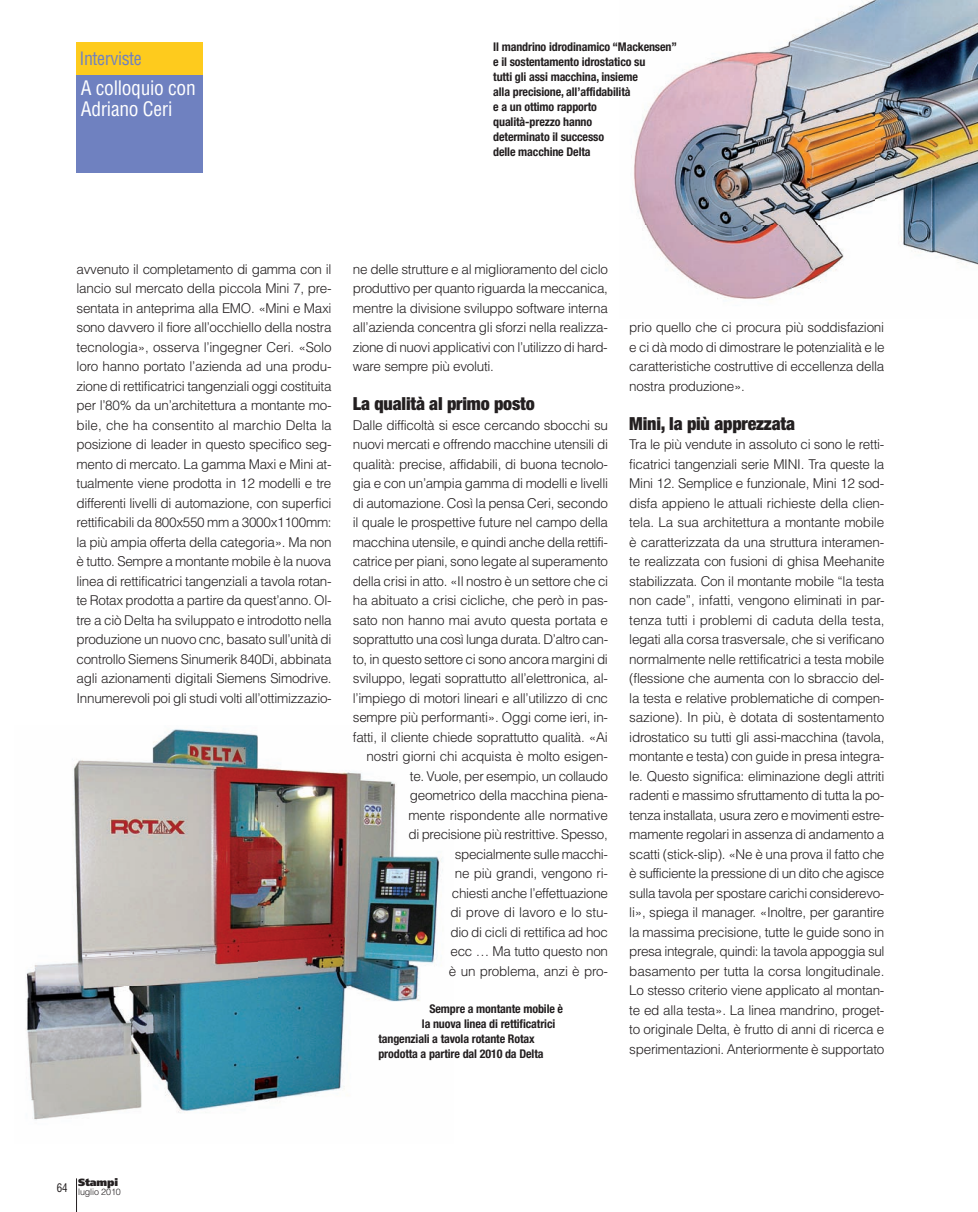
<style>
.page{position:relative;width:978px;height:1212px;background:#fff}
.page>*{position:absolute;margin:0;border:0;box-sizing:border-box;transform-origin:0 0}
.t1{font:condensed 19.5px/21px "Helvetica LT Std";letter-spacing:-.015em;color:#fff}
.t2{font:900 condensed 18px "Helvetica Neue LT Std";letter-spacing:-.01em;color:#231f20}
.t3{font:condensed 18px "Helvetica LT Std";letter-spacing:-.025em;color:#6f81c0}
.t4{font:300 13.5px/19.5px "Helvetica LT Std";letter-spacing:-.02em;color:#231f20;text-align:justify}
.t5{font:700 condensed 12px/15px "Helvetica Neue LT Std";letter-spacing:-.01em;color:#231f20}
.t6{font:900 10.5px "Frutiger LT Std";letter-spacing:-.015em;color:#231f20}
.t7{font:300 9px "Helvetica LT Std";letter-spacing:-.015em;color:#231f20}
</style>
<div class="page">
<hr style="left:76px;top:1178px;width:1px;height:34px;background:#231f20">
<img style="left:26px;top:728px;width:416px;height:392px">
<img style="left:634px;top:0;width:344px;height:299px">
<div style="left:77px;top:43px;width:126px;height:32px;background:#fecb1d"></div>
<div style="left:77px;top:75px;width:126px;height:97px;background:#6f81c0"></div>
<h2 class="t3" style="left:80px;top:47px;width:64px">Interviste</h2>
<h1 class="t1" style="left:81px;top:77px;width:117px">A colloquio con<br>Adriano Ceri</h1>
<p class="t5" style="left:493px;top:39px;width:185px">Il mandrino idrodinamico “Mackensen” e il sostentamento idrostatico su<br>tutti gli assi macchina, insieme<br>alla precisione, all’affidabilità<br>e a un ottimo rapporto<br>qualità-prezzo hanno<br>determinato il successo<br>delle macchine Delta</p>
<p class="t4" style="left:77px;top:259px;width:257px">avvenuto il completamento di gamma con il lancio sul mercato della piccola Mini 7, pre&shy;sentata in anteprima alla EMO. «Mini e Maxi sono davvero il fiore all’occhiello della nostra tecnologia», osserva l’ingegner Ceri. «Solo loro hanno portato l’azienda ad una produ&shy;zione di rettificatrici tangenziali oggi costituita per l’80% da un’architettura a montante mo&shy;bile, che ha consentito al marchio Delta la posizione di leader in questo specifico seg&shy;mento di mercato. La gamma Maxi e Mini at&shy;tualmente viene prodotta in 12 modelli e tre differenti livelli di automazione, con superfici rettificabili da 800x550 mm a 3000x1100mm: la più ampia offerta della categoria». Ma non è tutto. Sempre a montante mobile è la nuova linea di rettificatrici tangenziali a tavola rotan&shy;te Rotax prodotta a partire da quest’anno. Ol&shy;tre a ciò Delta ha sviluppato e introdotto nella produzione un nuovo cnc, basato sull’unità di controllo Siemens Sinumerik 840Di, abbinata agli azionamenti digitali Siemens Simodrive.<br>Innumerevoli poi gli studi volti all’ottimizzazio-</p>
<p class="t4" style="left:353px;top:259px;width:257px">ne delle strutture e al miglioramento del ciclo produttivo per quanto riguarda la meccanica, mentre la divisione sviluppo software interna all’azienda concentra gli sforzi nella realizza&shy;zione di nuovi applicativi con l’utilizzo di hard&shy;ware sempre più evoluti.</p>
<h2 class="t2" style="left:353px;top:393px;width:183px">La qualità al primo posto</h2>
<p class="t4" style="left:353px;top:415px;width:257px;text-align:right">Dalle difficoltà si esce cercando sbocchi su nuovi mercati e offrendo macchine utensili di qualità: precise, affidabili, di buona tecnolo&shy;gia e con un’ampia gamma di modelli e livelli di automazione. Così la pensa Ceri, secondo il quale le prospettive future nel campo della macchina utensile, e quindi anche della rettifi&shy;catrice per piani, sono legate al superamento della crisi in atto. «Il nostro è un settore che ci ha abituato a crisi cicliche, che però in pas&shy;sato non hanno mai avuto questa portata e soprattutto una così lunga durata. D’altro can&shy;to, in questo settore ci sono ancora margini di sviluppo, legati soprattutto all’elettronica, al&shy;l’impiego di motori lineari e all’utilizzo di cnc sempre più performanti». Oggi come ieri, in&shy;fatti, il cliente chiede soprattutto qualità. «Ai nostri giorni chi acquista è molto esigen&shy;te. Vuole, per esempio, un collaudo geometrico della macchina piena-<br>mente rispondente alle normative<br>di precisione più restrittive. Spesso, specialmente sulle macchi-<br>ne più grandi, vengono ri-<br>chiesti anche l’effettuazione<br>di prove di lavoro e lo stu-<br>dio di cicli di rettifica ad hoc<br>ecc … Ma tutto questo non<br>è un problema, anzi è pro-</p>
<p class="t5" style="left:429px;top:1000px;width:135px">Sempre a montante mobile è</p>
<p class="t5" style="left:422px;top:1015px;width:135px">la nuova linea di rettificatrici</p>
<p class="t5" style="left:378px;top:1030px;width:158px">tangenziali a tavola rotante Rotax</p>
<p class="t5" style="left:378px;top:1045px;width:167px">prodotta a partire dal 2010 da Delta</p>
<p class="t4" style="left:629px;top:318px;width:257px">prio quello che ci procura più soddisfazioni e ci dà modo di dimostrare le potenzialità e le caratteristiche costruttive di eccellenza della nostra produzione».</p>
<h2 class="t2" style="left:629px;top:412px;width:167px">Mini, la più apprezzata</h2>
<p class="t4" style="left:629px;top:435px;width:257px">Tra le più vendute in assoluto ci sono le retti&shy;ficatrici tangenziali serie MINI. Tra queste la Mini 12. Semplice e funzionale, Mini 12 sod&shy;disfa appieno le attuali richieste della clien&shy;tela. La sua architettura a montante mobile è caratterizzata da una struttura interamen&shy;te realizzata con fusioni di ghisa Meehanite stabilizzata. Con il montante mobile “la testa non cade”, infatti, vengono eliminati in par&shy;tenza tutti i problemi di caduta della testa, legati alla corsa trasversale, che si verificano normalmente nelle rettificatrici a testa mobile (flessione che aumenta con lo sbraccio del&shy;la testa e relative problematiche di compen&shy;sazione). In più, è dotata di sostentamento idrostatico su tutti gli assi-macchina (tavola, montante e testa) con guide in presa integra&shy;le. Questo significa: eliminazione degli attriti radenti e massimo sfruttamento di tutta la po&shy;tenza installata, usura zero e movimenti estre&shy;mamente regolari in assenza di andamento a scatti (stick-slip). «Ne è una prova il fatto che è sufficiente la pressione di un dito che agisce sulla tavola per spostare carichi considerevo&shy;li», spiega il manager. «Inoltre, per garantire la massima precisione, tutte le guide sono in presa integrale, quindi: la tavola appoggia sul basamento per tutta la corsa longitudinale.<br>Lo stesso criterio viene applicato al montan&shy;te ed alla testa». La linea mandrino, proget&shy;to originale Delta, è frutto di anni di ricerca e sperimentazioni. Anteriormente è supportato</p>
<p class="t6" style="left:78px;top:1176px;width:41px">Stampi</p>
<p class="t7" style="left:57px;top:1186px;width:65px"><sup>64</sup> luglio 2010</p>
</div>
